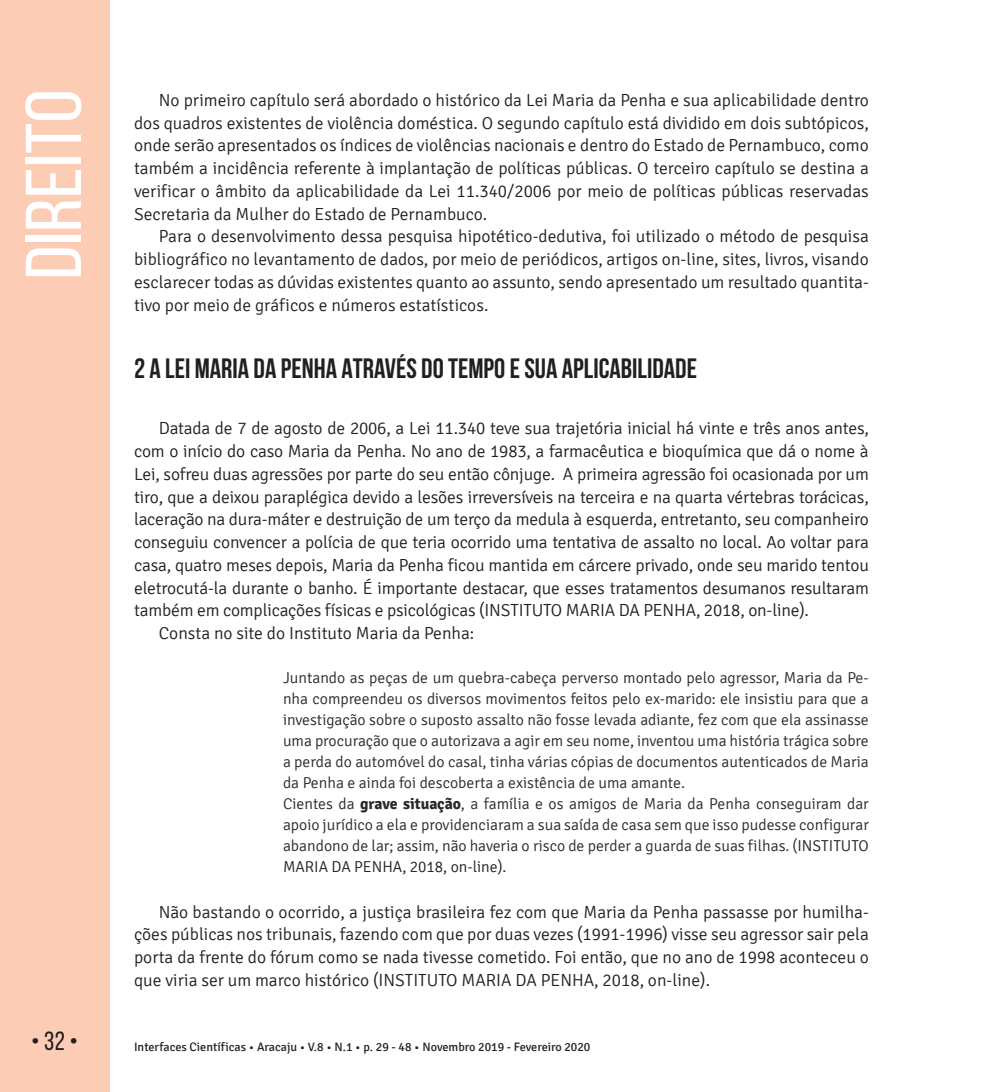
<style>
.page{position:relative;width:993px;height:1092px;background:#fff}
.page>*{position:absolute;margin:0;border:0;box-sizing:border-box;transform-origin:0 0}
.t1{font:78.75px "Bebas Neue";color:#fff;scale:1.09 1}
.t2{font:700 28px "Bebas Neue";color:#231f20}
.t3{font:26.25px "Bebas Neue";color:#231f20}
.t4{font:300 17.5px/22.8px "Signika";letter-spacing:-.01em;color:#231f20;text-align:justify}
.t5{font:300 15.75px/21px "Signika";color:#2a2829}
.t6{font:12.25px "Signika";color:#231f20}
.s1{font-weight:700}
.s2{color:#231f20}
</style>
<div class="page">
<div style="left:0;top:0;width:109px;height:1091px;background:#fcccb5"></div>
<h1 class="t1" style="left:11px;top:279px;width:176px;rotate:-90deg">Direito</h1>
<p class="t4" style="left:134px;top:89px;width:736px;text-indent:25px">No primeiro capítulo será abordado o histórico da Lei Maria da Penha e sua aplicabilidade dentro dos quadros existentes de violência doméstica. O segundo capítulo está dividido em dois subtópicos, onde serão apresentados os índices de violências nacionais e dentro do Estado de Pernambuco, como também a incidência referente à implantação de políticas públicas. O terceiro capítulo se destina a verificar o âmbito da aplicabilidade da Lei 11.340/2006 por meio de políticas públicas reservadas Secretaria da Mulher do Estado de Pernambuco.</p>
<p class="t4" style="left:134px;top:225px;width:736px;text-indent:25px">Para o desenvolvimento dessa pesquisa hipotético-dedutiva, foi utilizado o método de pesquisa bibliográfico no levantamento de dados, por meio de periódicos, artigos on-line, sites, livros, visando esclarecer todas as dúvidas existentes quanto ao assunto, sendo apresentado um resultado quantita&shy;tivo por meio de gráficos e números estatísticos.</p>
<h2 class="t2" style="left:134px;top:353px;width:564px">2 A LEI MARIA DA PENHA ATRAVÉS DO TEMPO E SUA APLICABILIDADE</h2>
<p class="t4" style="left:159px;top:417px;width:711px">Datada de 7 de agosto de 2006, a Lei 11.340 teve sua trajetória inicial há vinte e três anos antes,</p>
<p class="t4" style="left:134px;top:440px;width:736px">com o início do caso Maria da Penha. No ano de 1983, a farmacêutica e bioquímica que dá o nome à</p>
<p class="t4" style="left:134px;top:463px;width:736px">Lei, sofreu duas agressões por parte do seu então cônjuge. A primeira agressão foi ocasionada por um</p>
<p class="t4" style="left:134px;top:485px;width:736px">tiro, que a deixou paraplégica devido a lesões irreversíveis na terceira e na quarta vértebras torácicas,</p>
<p class="t4" style="left:134px;top:508px;width:736px">laceração na dura-máter e destruição de um terço da medula à esquerda, entretanto, seu companheiro</p>
<p class="t4" style="left:134px;top:531px;width:736px">conseguiu convencer a polícia de que teria ocorrido uma tentativa de assalto no local. Ao voltar para</p>
<p class="t4" style="left:134px;top:554px;width:736px">casa, quatro meses depois, Maria da Penha ficou mantida em cárcere privado, onde seu marido tentou</p>
<p class="t4" style="left:134px;top:576px;width:736px">eletrocutá-la durante o banho. É importante destacar, que esses tratamentos desumanos resultaram</p>
<p class="t4" style="left:134px;top:599px;width:676px">também em complicações físicas e psicológicas (INSTITUTO MARIA DA PENHA, 2018, on-line).</p>
<p class="t4" style="left:159px;top:622px;width:317px">Consta no site do Instituto Maria da Penha:</p>
<p class="t5" style="left:283px;top:667px;width:587px">Juntando as peças de um quebra-cabeça perverso montado pelo agressor, Maria da Pe&shy;nha compreendeu os diversos movimentos feitos pelo ex-marido: ele insistiu para que a investigação sobre o suposto assalto não fosse levada adiante, fez com que ela assinasse uma procuração que o autorizava a agir em seu nome, inventou uma história trágica sobre a perda do automóvel do casal, tinha várias cópias de documentos autenticados de Maria da Penha e ainda foi descoberta a existência de uma amante.<br>Cientes da <span class="s1">grave situação</span>, a família e os amigos de Maria da Penha conseguiram dar apoio jurídico a ela e providenciaram a sua saída de casa sem que isso pudesse configurar abandono de lar; assim, não haveria o risco de perder a guarda de suas filhas. (<span class="s2">INSTITUTO MARIA DA PENHA, 2018, on-line).</span></p>
<p class="t4" style="left:134px;top:900px;width:736px;text-indent:25px">Não bastando o ocorrido, a justiça brasileira fez com que Maria da Penha passasse por humilha&shy;ções públicas nos tribunais, fazendo com que por duas vezes (1991-1996) visse seu agressor sair pela porta da frente do fórum como se nada tivesse cometido. Foi então, que no ano de 1998 aconteceu o que viria ser um marco histórico (INSTITUTO MARIA DA PENHA, 2018, on-line).</p>
<h3 class="t3" style="left:31px;top:1026px;width:48px">• 32 •</h3>
<p class="t6" style="left:134px;top:1040px;width:458px">Interfaces Científicas • Aracaju • V.8 • N.1 • p. 29 - 48 • Novembro 2019 - Fevereiro 2020</p>
</div>
